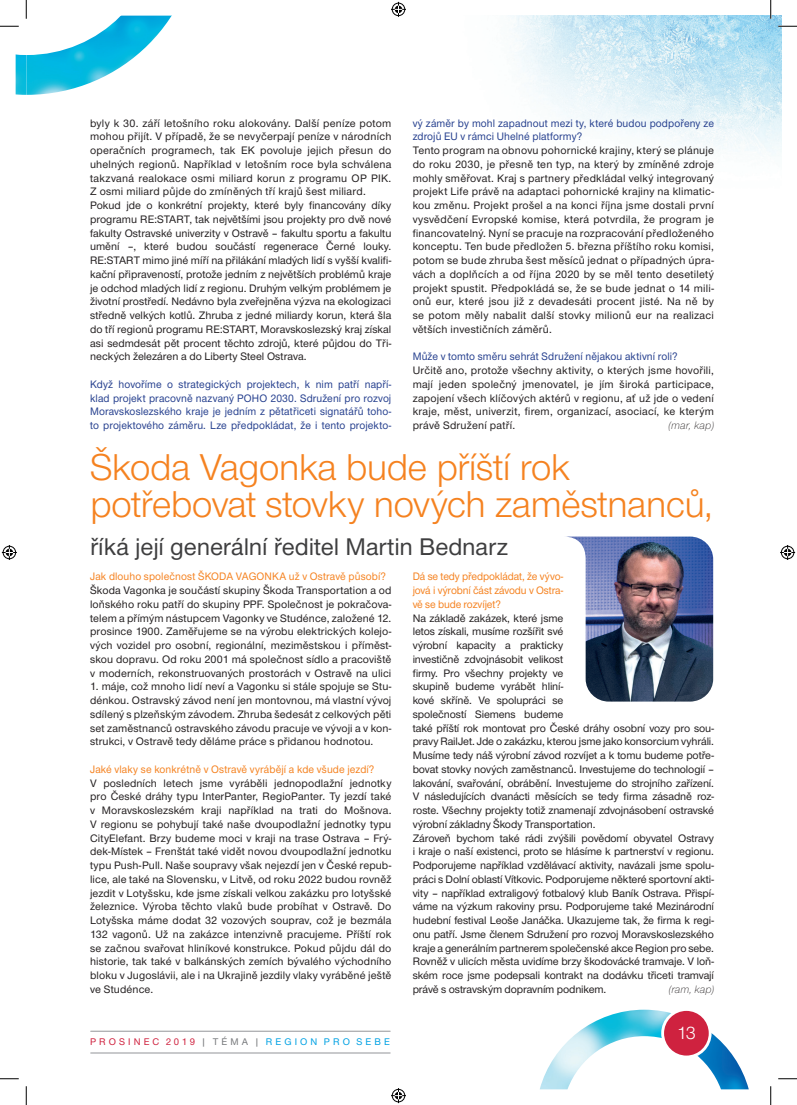
<style>
.page{position:relative;width:797px;height:1105px;background:#fff}
.page>*{position:absolute;margin:0;border:0;box-sizing:border-box;transform-origin:0 0}
.t1{font:38.75px/37.5px "Nimbus Sans Novus TOT";letter-spacing:-.02em;color:#f58220}
.t2{font:500 25px "Nimbus Sans Novus TOT";letter-spacing:-.005em;color:#3e3e3f}
.t3{font:18.75px "Nimbus Sans Novus TOT";color:#fff}
.t4{font:500 11.25px/13.8px "Nimbus Sans Novus TOT";letter-spacing:-.005em;color:#231f20;text-align:justify}
.t5{font:500 11.25px/13.8px "Nimbus Sans Novus TOT";letter-spacing:.01em;color:#253f8e;text-align:justify;scale:.96 1}
.t6{font:500 11.25px/13.8px "Nimbus Sans Novus TOT";letter-spacing:.005em;color:#f58220;text-align:justify;scale:.96 1}
.t7{font:italic 300 11.25px "Nimbus Sans Novus TOT";letter-spacing:.01em;color:#231f20}
.t8{font:500 10px "Nimbus Sans Novus TOT";letter-spacing:.305em;color:#00a1e3}
.s1{color:#cf223f}
.s2{color:#76787b}
</style>
<div class="page">
<img style="left:511px;top:16px;width:270px;height:140px">
<img style="left:540px;top:1010px;width:208px;height:79px">
<div style="left:662px;top:1009px;width:48px;height:48px;background:#cf223f;border-radius:50%"></div>
<div style="left:661px;top:1008px;width:50px;height:50px;border:3px solid #fff;border-radius:50%"></div>
<hr style="left:91px;top:1031px;width:299px;height:1px;background:#939598">
<hr style="left:91px;top:1053px;width:299px;height:1px;background:#939598">
<img style="left:569px;top:537px;width:144px;height:165px">
<svg style="left:778px;top:25px;width:19px;height:2px"></svg>
<svg style="left:0;top:1078px;width:19px;height:1px"></svg>
<svg style="left:778px;top:1078px;width:19px;height:1px"></svg>
<svg style="left:0;top:0;width:172px;height:95px"></svg>
<svg style="left:25px;top:1086px;width:2px;height:19px"></svg>
<svg style="left:770px;top:0;width:1px;height:19px"></svg>
<svg style="left:770px;top:1086px;width:1px;height:19px"></svg>
<svg style="left:391px;top:2px;width:15px;height:15px"></svg>
<svg style="left:391px;top:1088px;width:15px;height:15px"></svg>
<svg style="left:2px;top:545px;width:15px;height:15px"></svg>
<svg style="left:780px;top:545px;width:15px;height:15px"></svg>
<p class="t4" style="left:90px;top:116px;width:303px;text-align:left">byly k 30. září letošního roku alokovány. Další peníze potom mohou přijít. V případě, že se nevyčerpají peníze v národních operačních programech, tak EK povoluje jejich přesun do uhelných regionů. Například v letošním roce byla schválena takzvaná realokace osmi miliard korun z programu OP PIK.<br>Z osmi miliard půjde do zmíněných tří krajů šest miliard.<br>Pokud jde o konkrétní projekty, které byly financovány díky programu RE:StaRt, tak největšími jsou projekty pro dvě nové fakulty Ostravské univerzity v Ostravě – fakultu sportu a fakultu umění –, které budou součástí regenerace Černé louky.<br>RE:StaRt mimo jiné míří na přilákání mladých lidí s vyšší kvalifi&shy;kační připraveností, protože jedním z největších problémů kraje je odchod mladých lidí z regionu. Druhým velkým problémem je životní prostředí. Nedávno byla zveřejněna výzva na ekologizaci středně velkých kotlů. Zhruba z jedné miliardy korun, která šla do tří regionů programu RE:StaRt, Moravskoslezský kraj získal asi sedmdesát pět procent těchto zdrojů, které půjdou do tři&shy;neckých železáren a do Liberty Steel Ostrava.</p>
<p class="t5" style="left:90px;top:377px;width:315px">Když hovoříme o strategických projektech, k nim patří napří&shy;klad projekt pracovně nazvaný POHO 2030. Sdružení pro rozvoj Moravskoslezského kraje je jedním z pětatřiceti signatářů toho&shy;to projektového záměru. Lze předpokládat, že i tento projekto-</p>
<p class="t5" style="left:412px;top:116px;width:315px">vý záměr by mohl zapadnout mezi ty, které budou podpořeny ze zdrojů EU v rámci Uhelné platformy?</p>
<p class="t4" style="left:412px;top:143px;width:303px">tento program na obnovu pohornické krajiny, který se plánuje do roku 2030, je přesně ten typ, na který by zmíněné zdroje mohly směřovat. Kraj s partnery předkládal velký integrovaný projekt Life právě na adaptaci pohornické krajiny na klimatic&shy;kou změnu. Projekt prošel a na konci října jsme dostali první vysvědčení Evropské komise, která potvrdila, že program je financovatelný. Nyní se pracuje na rozpracování předloženého konceptu. ten bude předložen 5. března příštího roku komisi, potom se bude zhruba šest měsíců jednat o případných úpra&shy;vách a doplňcích a od října 2020 by se měl tento desetiletý projekt spustit. Předpokládá se, že se bude jednat o 14 mili&shy;onů eur, které jsou již z devadesáti procent jisté. Na ně by se potom měly nabalit další stovky milionů eur na realizaci větších investičních záměrů.</p>
<p class="t5" style="left:412px;top:350px;width:277px">Může v tomto směru sehrát Sdružení nějakou aktivní roli?</p>
<p class="t4" style="left:412px;top:363px;width:303px">Určitě ano, protože všechny aktivity, o kterých jsme hovořili, mají jeden společný jmenovatel, je jím široká participace, zapojení všech klíčových aktérů v regionu, ať už jde o vedení kraje, měst, univerzit, firem, organizací, asociací, ke kterým právě Sdružení patří.</p>
<p class="t7" style="left:668px;top:419px;width:47px">(mar, kap)</p>
<h1 class="t1" style="left:90px;top:449px;width:624px">Škoda Vagonka bude příští rok potřebovat stovky nových zaměstnanců,</h1>
<h2 class="t2" style="left:90px;top:532px;width:419px">říká její generální ředitel Martin Bednarz</h2>
<p class="t6" style="left:90px;top:570px;width:309px">Jak dlouho společnost ŠKODa VaGONKa už v Ostravě působí?</p>
<p class="t4" style="left:90px;top:583px;width:303px">Škoda Vagonka je součástí skupiny Škoda transportation a od loňského roku patří do skupiny PPF. Společnost je pokračova&shy;telem a přímým nástupcem Vagonky ve Studénce, založené 12. prosince 1900. Zaměřujeme se na výrobu elektrických kolejo&shy;vých vozidel pro osobní, regionální, meziměstskou i příměst&shy;skou dopravu. Od roku 2001 má společnost sídlo a pracoviště v moderních, rekonstruovaných prostorách v Ostravě na ulici</p>
<p class="t4" style="left:90px;top:680px;width:303px">1. máje, což mnoho lidí neví a Vagonku si stále spojuje se Stu&shy;dénkou. Ostravský závod není jen montovnou, má vlastní vývoj sdílený s plzeňským závodem. Zhruba šedesát z celkových pěti set zaměstnanců ostravského závodu pracuje ve vývoji a v kon&shy;strukci, v Ostravě tedy děláme práce s přidanou hodnotou.</p>
<p class="t6" style="left:90px;top:762px;width:297px">Jaké vlaky se konkrétně v Ostravě vyrábějí a kde všude jezdí?</p>
<p class="t4" style="left:90px;top:776px;width:303px">V posledních letech jsme vyráběli jednopodlažní jednotky pro České dráhy typu InterPanter, RegioPanter. ty jezdí také v Moravskoslezském kraji například na trati do Mošnova.<br>V regionu se pohybují také naše dvoupodlažní jednotky typu CityElefant. Brzy budeme moci v kraji na trase Ostrava – Frý&shy;dek-Místek – Frenštát také vidět novou dvoupodlažní jednotku typu Push-Pull. Naše soupravy však nejezdí jen v České repub&shy;lice, ale také na Slovensku, v Litvě, od roku 2022 budou rovněž jezdit v Lotyšsku, kde jsme získali velkou zakázku pro lotyšské železnice. Výroba těchto vlaků bude probíhat v Ostravě. Do Lotyšska máme dodat 32 vozových souprav, což je bezmála 132 vagonů. Už na zakázce intenzivně pracujeme. Příští rok se začnou svařovat hliníkové konstrukce. Pokud půjdu dál do historie, tak také v balkánských zemích bývalého východního bloku v Jugoslávii, ale i na Ukrajině jezdily vlaky vyráběné ještě ve Studénce.</p>
<p class="t8" style="left:90px;top:1036px;width:301px"><span class="s1">PROSINEC 2019</span> <span class="s2">| téMa |</span> REGION PRO SEBE</p>
<p class="t6" style="left:412px;top:570px;width:158px">Dá se tedy předpokládat, že vývo&shy;jová i výrobní část závodu v Ostra&shy;vě se bude rozvíjet?</p>
<p class="t4" style="left:412px;top:611px;width:303px;text-align:left">Na základě zakázek, které jsme<br>letos získali, musíme rozšířit své<br>výrobní kapacity a prakticky<br>investičně zdvojnásobit velikost<br>firmy. Pro všechny projekty ve<br>skupině budeme vyrábět hliní-<br>kové skříně. Ve spolupráci se<br>společností Siemens budeme<br>také příští rok montovat pro České dráhy osobní vozy pro sou&shy;pravy RailJet. Jde o zakázku, kterou jsme jako konsorcium vyhráli.<br>Musíme tedy náš výrobní závod rozvíjet a k tomu budeme potře&shy;bovat stovky nových zaměstnanců. Investujeme do technologií – lakování, svařování, obrábění. Investujeme do strojního zařízení.<br>V následujících dvanácti měsících se tedy firma zásadně roz&shy;roste. Všechny projekty totiž znamenají zdvojnásobení ostravské výrobní základny Škody transportation.<br>Zároveň bychom také rádi zvýšili povědomí obyvatel Ostravy i kraje o naší existenci, proto se hlásíme k partnerství v regionu.<br>Podporujeme například vzdělávací aktivity, navázali jsme spolu&shy;práci s Dolní oblastí Vítkovic. Podporujeme některé sportovní akti&shy;vity – například extraligový fotbalový klub Baník Ostrava. Přispí&shy;váme na výzkum rakoviny prsu. Podporujeme také Mezinárodní hudební festival Leoše Janáčka. Ukazujeme tak, že firma k regi&shy;onu patří. Jsme členem Sdružení pro rozvoj Moravskoslezského kraje a generálním partnerem společenské akce Region pro sebe.<br>Rovněž v ulicích města uvidíme brzy škodovácké tramvaje. V loň&shy;ském roce jsme podepsali kontrakt na dodávku třiceti tramvají právě s ostravským dopravním podnikem.</p>
<p class="t7" style="left:668px;top:983px;width:47px">(ram, kap)</p>
<h3 class="t3" style="left:677px;top:1022px;width:21px">13</h3>
</div>
